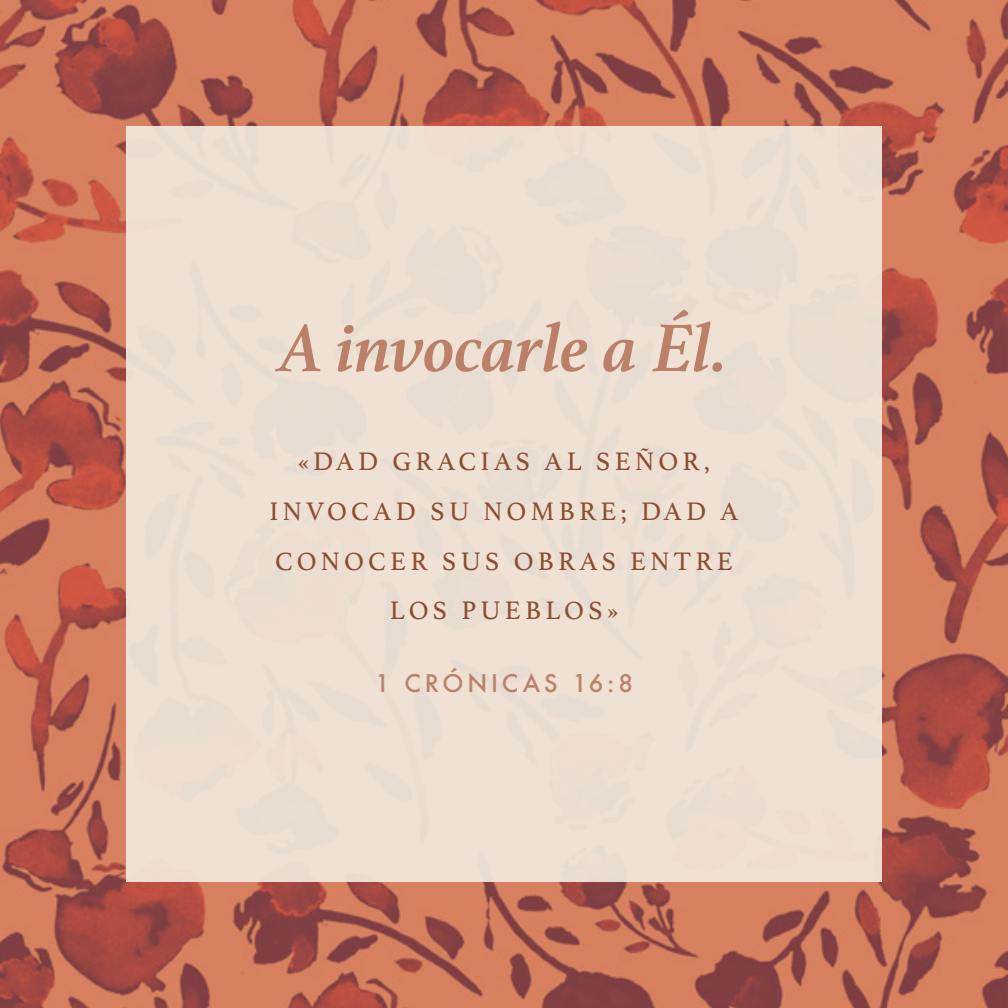
<style>
.page{position:relative;width:1008px;height:1008px;background:#fff}
.page>*{position:absolute;margin:0;border:0;box-sizing:border-box;transform-origin:0 0}
.t1{font:italic 700 71.05px "Athelas";color:#bb8068}
.t2{font:26.6px "Athelas";letter-spacing:.16em;color:#8b4d31}
.t3{font:500 23.8px "Futura";letter-spacing:.16em;color:#bc8168}
</style>
<div class="page">
<img style="left:0;top:0;width:1008px;height:1008px">
<div style="left:126px;top:126px;width:756px;height:756px;background:#efe2d4"></div>
<p class="t1" style="left:280px;top:291px;width:449px">A invocarle a Él.</p>
<p class="t2" style="left:298px;top:440px;width:413px">«DAD GRACIAS AL SEÑOR,</p>
<p class="t2" style="left:270px;top:490px;width:470px">INVOCAD SU NOMBRE; DAD A</p>
<p class="t2" style="left:275px;top:540px;width:459px">CONOCER SUS OBRAS ENTRE</p>
<p class="t2" style="left:390px;top:589px;width:230px">LOS PUEBLOS»</p>
<p class="t3" style="left:375px;top:667px;width:259px">1 CRÓNICAS 16:8</p>
</div>
